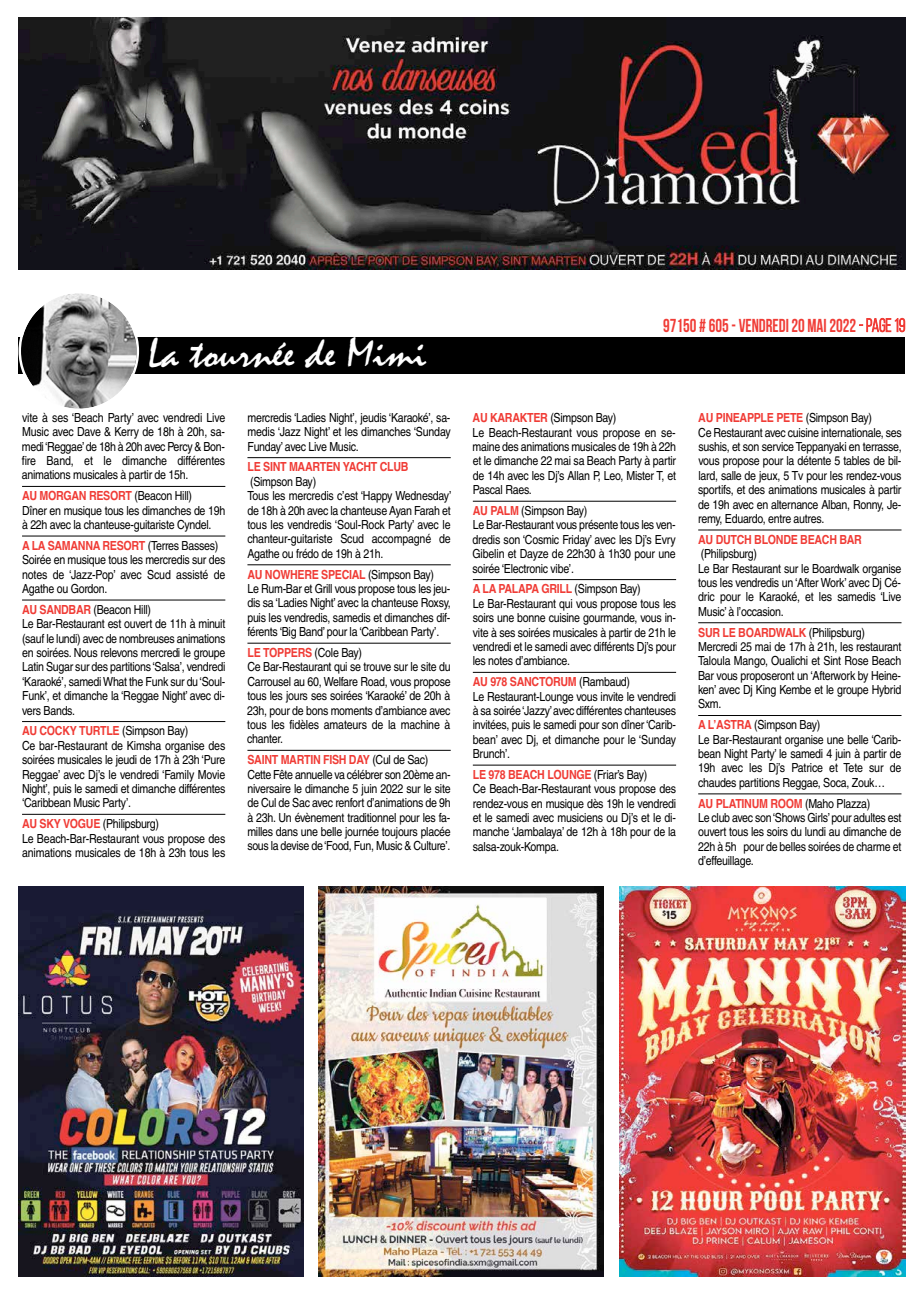
<style>
.page{position:relative;width:922px;height:1294px;background:#fff}
.page>*{position:absolute;margin:0;border:0;box-sizing:border-box;transform-origin:0 0}
.t1{font:42.25px "Mistral";color:#fff;scale:1.07 1}
.t2{font:700 18.75px "Bebas Neue";color:#f03c36;scale:.9 1}
.t3{font:12.5px/14.4px "Helvetica";letter-spacing:-.025em;color:#000;scale:.85 1}
.t4{font:700 12.5px "Helvetica";letter-spacing:-.025em;color:#f03c36;scale:.85 1}
.s1{font-weight:700;color:#f03c36}
.s2{font-weight:400}
</style>
<div class="page">
<img style="left:19px;top:18px;width:885px;height:251px">
<hr style="left:22px;top:486px;width:203px;height:1px;background:#000">
<hr style="left:22px;top:535px;width:203px;height:1px;background:#000">
<hr style="left:22px;top:599px;width:203px;height:1px;background:#000">
<hr style="left:22px;top:721px;width:203px;height:1px;background:#000">
<hr style="left:22px;top:814px;width:203px;height:1px;background:#000">
<hr style="left:247px;top:457px;width:203px;height:1px;background:#000">
<hr style="left:247px;top:564px;width:203px;height:1px;background:#000">
<hr style="left:247px;top:643px;width:203px;height:1px;background:#000">
<hr style="left:247px;top:750px;width:203px;height:1px;background:#000">
<hr style="left:472px;top:501px;width:204px;height:1px;background:#000">
<hr style="left:472px;top:579px;width:204px;height:1px;background:#000">
<hr style="left:472px;top:672px;width:204px;height:1px;background:#000">
<hr style="left:472px;top:764px;width:204px;height:1px;background:#000">
<hr style="left:698px;top:529px;width:203px;height:1px;background:#000">
<hr style="left:698px;top:622px;width:203px;height:1px;background:#000">
<hr style="left:698px;top:715px;width:203px;height:1px;background:#000">
<hr style="left:698px;top:793px;width:203px;height:1px;background:#000">
<img style="left:318px;top:886px;width:285px;height:390px">
<img style="left:19px;top:886px;width:285px;height:390px">
<img style="left:619px;top:886px;width:285px;height:390px">
<div style="left:19px;top:336px;width:885px;height:37px;background:#000"></div>
<svg style="left:19px;top:293px;width:120px;height:116px"></svg>
<svg style="left:859px;top:318px;width:46px;height:14px"></svg>
<h1 class="t1" style="left:148px;top:330px;width:262px">La tournée de Mimi</h1>
<p class="t3" style="left:22px;top:410px;width:241px;text-align:justify">vite à ses ‘Beach Party’ avec vendredi Live Music avec Dave &amp; Kerry de 18h à 20h, sa&shy;medi ‘Reggae’de 18h à 20h avec Percy &amp; Bon&shy;fire Band, et le dimanche différentes animations musicales à partir de 15h.</p>
<p class="t3" style="left:22px;top:488px;width:240px"><span class="s1">AU MORGAN RESORT</span> (Beacon Hill)<br>Dîner en musique tous les dimanches de 19h à 22h avec la chanteuse-guitariste Cyndel.</p>
<p class="t3" style="left:22px;top:538px;width:241px"><span class="s1">A LA SAMANNA RESORT</span> (Terres Basses)<br>Soirée en musique tous les mercredis sur des notes de ‘Jazz-Pop’ avec Scud assisté de Agathe ou Gordon.</p>
<p class="t3" style="left:22px;top:602px;width:241px"><span class="s1">AU SANDBAR</span> (Beacon Hill)<br>Le Bar-Restaurant est ouvert de 11h à minuit (sauf le lundi) avec de nombreuses animations en soirées. Nous relevons mercredi le groupe Latin Sugar sur des partitions ‘Salsa’, vendredi ‘Karaoké’, samedi What the Funk sur du ‘Soul-Funk’, et dimanche la ‘Reggae Night’ avec di&shy;vers Bands.</p>
<p class="t3" style="left:22px;top:723px;width:241px"><span class="s1">AU COCKY TURTLE</span> (Simpson Bay)<br>Ce bar-Restaurant de Kimsha organise des soirées musicales le jeudi de 17h à 23h ‘Pure Reggae’ avec Dj’s le vendredi ‘Family Movie Night’, puis le samedi et dimanche différentes ‘Caribbean Music Party’.</p>
<p class="t3" style="left:22px;top:816px;width:241px"><span class="s1">AU SKY VOGUE</span> (Philipsburg)<br>Le Beach-Bar-Restaurant vous propose des animations musicales de 18h à 23h tous les</p>
<p class="t3" style="left:247px;top:410px;width:240px;text-align:justify">mercredis ‘Ladies Night’, jeudis ‘Karaoké’, sa&shy;medis ‘Jazz Night’ et les dimanches ‘Sunday Funday’ avec Live Music.</p>
<p class="t4" style="left:247px;top:457px;width:191px">LE SINT MAARTEN YACHT CLUB</p>
<p class="t3" style="left:247px;top:474px;width:241px">(Simpson Bay)<br>Tous les mercredis c’est ‘Happy Wednesday’ de 18h à 20h avec la chanteuse Ayan Farah et tous les vendredis ‘Soul-Rock Party’ avec le chanteur-guitariste Scud accompagné de Agathe ou frédo de 19h à 21h.</p>
<p class="t3" style="left:247px;top:567px;width:240px"><span class="s1">AU NOWHERE SPECIAL</span> (Simpson Bay)<br>Le Rum-Bar et Grill vous propose tous les jeu&shy;dis sa ‘Ladies Night’ avec la chanteuse Roxsy, puis les vendredis, samedis et dimanches dif&shy;férents ‘Big Band’ pour la ‘Caribbean Party’.</p>
<p class="t3" style="left:247px;top:645px;width:241px"><span class="s1">LE TOPPERS</span> (Cole Bay)<br>Ce Bar-Restaurant qui se trouve sur le site du Carrousel au 60, Welfare Road, vous propose tous les jours ses soirées ‘Karaoké’ de 20h à 23h, pour de bons moments d’ambiance avec tous les fidèles amateurs de la machine à chanter.</p>
<p class="t3" style="left:247px;top:752px;width:241px"><span class="s1">SAINT MARTIN FISH DAY</span> (Cul de Sac)<br>Cette Fête annuelle va célébrer son 20ème an&shy;niversaire le dimanche 5 juin 2022 sur le site de Cul de Sac avec renfort d’animations de 9h à 23h. Un évènement traditionnel pour les fa&shy;milles dans une belle journée toujours placée sous la devise de‘Food, Fun, Music &amp; Culture’.</p>
<h2 class="t2" style="left:663px;top:315px;width:270px">97150 # 605 - VENDREDI 20 MAI2022 <span class="s2">- page 19</span></h2>
<p class="t3" style="left:472px;top:410px;width:241px"><span class="s1">AU KARAKTER</span> (Simpson Bay)<br>Le Beach-Restaurant vous propose en se&shy;maine des animations musicales de 19h à 22h et le dimanche 22 mai sa Beach Party à partir de 14h avec les Dj’s Allan P, Leo, Mister T, et Pascal Raes.</p>
<p class="t3" style="left:472px;top:503px;width:241px"><span class="s1">AU PALM</span> (Simpson Bay)<br>Le Bar-Restaurant vous présente tous les ven&shy;dredis son ‘Cosmic Friday’ avec les Dj’s Evry Gibelin et Dayze de 22h30 à 1h30 pour une soirée ‘Electronic vibe’.</p>
<p class="t3" style="left:472px;top:582px;width:241px"><span class="s1">A LA PALAPA GRILL</span> (Simpson Bay)<br>Le Bar-Restaurant qui vous propose tous les soirs une bonne cuisine gourmande, vous in&shy;vite à ses soirées musicales à partir de 21h le vendredi et le samedi avec différents Dj’s pour les notes d’ambiance.</p>
<p class="t3" style="left:472px;top:674px;width:241px"><span class="s1">AU 978 SANCTORUM</span> (Rambaud)<br>Le Restaurant-Lounge vous invite le vendredi à sa soirée‘Jazzy’avec différentes chanteuses invitées, puis le samedi pour son dîner ‘Carib&shy;bean’ avec Dj, et dimanche pour le ‘Sunday Brunch’.</p>
<p class="t3" style="left:472px;top:767px;width:241px"><span class="s1">LE 978 BEACH LOUNGE</span> (Friar’s Bay)<br>Ce Beach-Bar-Restaurant vous propose des rendez-vous en musique dès 19h le vendredi et le samedi avec musiciens ou Dj’s et le di&shy;manche ‘Jambalaya’ de 12h à 18h pour de la salsa-zouk-Kompa.</p>
<p class="t3" style="left:698px;top:410px;width:241px"><span class="s1">AU PINEAPPLE PETE</span> (Simpson Bay)<br>Ce Restaurant avec cuisine internationale, ses sushis, et son service Teppanyaki en terrasse, vous propose pour la détente 5 tables de bil&shy;lard, salle de jeux, 5 Tv pour les rendez-vous sportifs, et des animations musicales à partir de 19h avec en alternance Alban, Ronny, Je&shy;remy, Eduardo, entre autres.</p>
<p class="t4" style="left:698px;top:529px;width:194px">AU DUTCH BLONDE BEACH BAR</p>
<p class="t3" style="left:698px;top:546px;width:241px">(Philipsburg)<br>Le Bar Restaurant sur le Boardwalk organise tous les vendredis un ‘After Work’ avec Dj Cé&shy;dric pour le Karaoké, et les samedis ‘Live Music’ à l’occasion.</p>
<p class="t3" style="left:697px;top:625px;width:241px"><span class="s1">SUR LE BOARDWALK</span> (Philipsburg)<br>Mercredi 25 mai de 17h à 21h, les restaurant Taloula Mango, Oualichi et Sint Rose Beach Bar vous proposeront un ‘Afterwork by Heine&shy;ken’ avec Dj King Kembe et le groupe Hybrid Sxm.</p>
<p class="t3" style="left:697px;top:717px;width:240px"><span class="s1">A L’ASTRA</span> (Simpson Bay)<br>Le Bar-Restaurant organise une belle ‘Carib&shy;bean Night Party’ le samedi 4 juin à partir de 19h avec les Dj’s Patrice et Tete sur de chaudes partitions Reggae, Soca, Zouk…</p>
<p class="t3" style="left:698px;top:796px;width:241px"><span class="s1">AU PLATINUM ROOM</span> (Maho Plazza)<br>Le club avec son‘Shows Girls’pour adultes est ouvert tous les soirs du lundi au dimanche de 22h à 5h pour de belles soirées de charme et d’effeuillage.</p>
</div>
